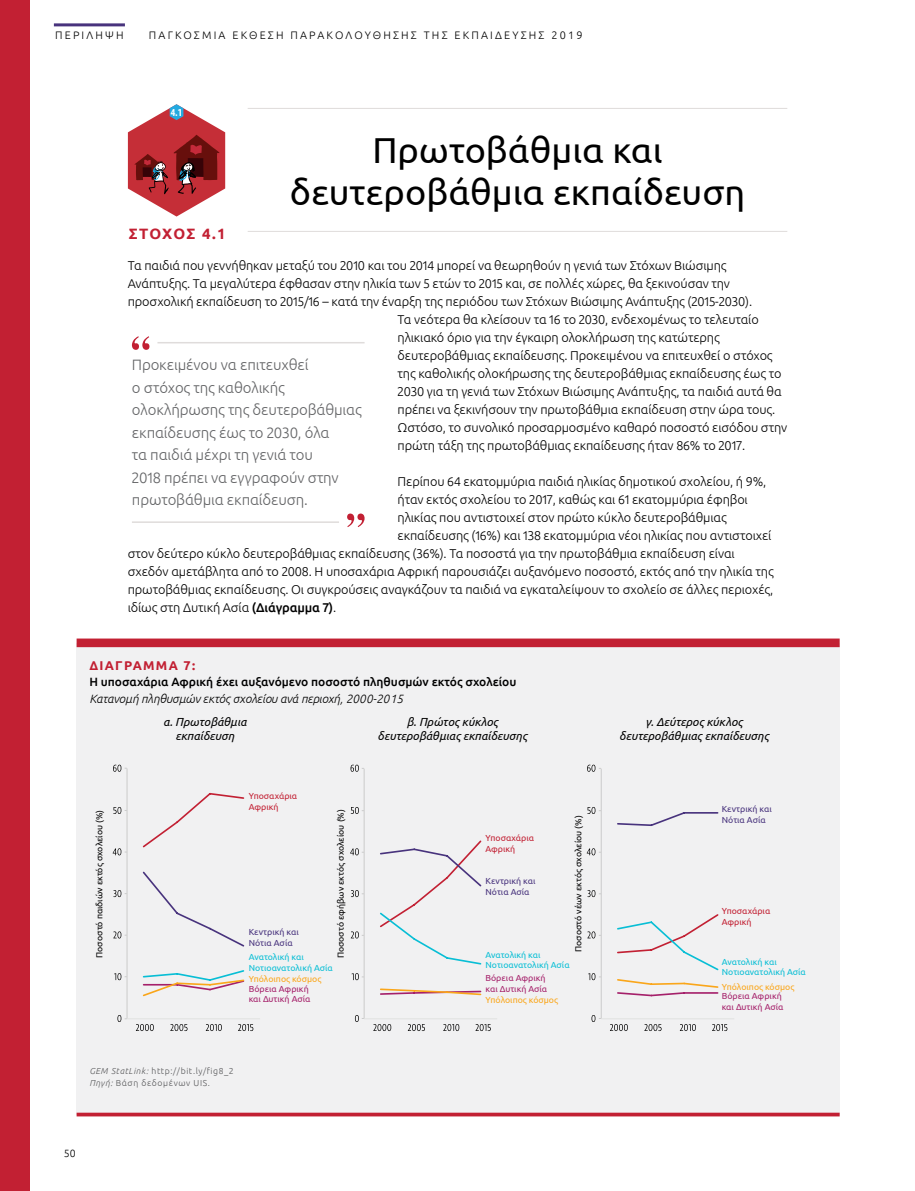
<style>
.page{position:relative;width:915px;height:1191px;background:#fff}
.page>*{position:absolute;margin:0;border:0;box-sizing:border-box;transform-origin:0 0}
.t1{font:36px/42px "Ubuntu";color:#000;text-align:center}
.t2{font:300 15px/22.5px "Ubuntu";letter-spacing:-.01em;color:#636466}
.t3{font:700 15px "Ubuntu";letter-spacing:.16em;color:#c22033}
.t4{font:300 12.75px "Ubuntu";letter-spacing:-.01em;color:#000}
.t5{font:700 12.75px "Ubuntu";letter-spacing:.1em;color:#c22033}
.t6{font:500 12px "Ubuntu";color:#000}
.t7{font:italic 300 12px "Ubuntu";color:#000}
.t8{font:italic 11.7px/14px "Ubuntu";color:#000;text-align:center}
.t9{font:300 10.8px "Ubuntu";letter-spacing:.2em;color:#000}
.t10{font:700 condensed 10.65px "Myriad Pro";color:#fff}
.t11{font:300 10.5px "Ubuntu";color:#000}
.t12{font:8.7px/10.5px "Ubuntu";color:#08bed5}
.t13{font:8.7px "Ubuntu";color:#000}
.t14{font:8.7px/10.5px "Ubuntu";color:#a5206a}
.t15{font:8.7px/10.5px "Ubuntu";color:#48337d}
.t16{font:300 8.7px/12px "Ubuntu";letter-spacing:.07em;color:#58595b}
.t17{font:8.7px/10.5px "Ubuntu";color:#c22033}
.t18{font:8.7px "Ubuntu";color:#faa61a}
.s1{font-weight:500}
.s2{font-style:italic}
</style>
<div class="page">
<div style="left:0;top:0;width:30px;height:1191px;background:#c22033"></div>
<hr style="left:54px;top:23px;width:71px;height:3px;background:#48337d">
<div style="left:77px;top:643px;width:762px;height:471px;background:#f1f1f2"></div>
<div style="left:77px;top:638px;width:762px;height:9px;background:#c22033"></div>
<svg style="left:77px;top:1112px;width:762px;height:4px;background:#ca4353"></svg>
<hr style="left:127px;top:768px;width:1px;height:250px;background:#cbcbcb">
<hr style="left:127px;top:1018px;width:133px;height:1px;background:#e0e1e0">
<svg style="left:142px;top:792px;width:103px;height:56px"></svg>
<svg style="left:142px;top:871px;width:103px;height:76px"></svg>
<svg style="left:142px;top:970px;width:103px;height:27px"></svg>
<hr style="left:363px;top:768px;width:1px;height:250px;background:#cbcbcb">
<hr style="left:364px;top:1018px;width:133px;height:1px;background:#e0e1e0">
<svg style="left:380px;top:840px;width:102px;height:125px"></svg>
<svg style="left:380px;top:988px;width:102px;height:8px"></svg>
<hr style="left:600px;top:768px;width:1px;height:250px;background:#cbcbcb">
<hr style="left:601px;top:1018px;width:133px;height:1px;background:#e0e1e0">
<svg style="left:617px;top:812px;width:102px;height:14px"></svg>
<svg style="left:617px;top:914px;width:102px;height:57px"></svg>
<svg style="left:617px;top:979px;width:102px;height:18px"></svg>
<svg style="left:117px;top:1015px;width:10px;height:7px"></svg>
<svg style="left:114px;top:973px;width:13px;height:7px"></svg>
<svg style="left:113px;top:931px;width:14px;height:7px"></svg>
<svg style="left:113px;top:890px;width:14px;height:7px"></svg>
<svg style="left:113px;top:848px;width:14px;height:7px"></svg>
<svg style="left:113px;top:807px;width:14px;height:7px"></svg>
<svg style="left:113px;top:764px;width:14px;height:7px"></svg>
<svg style="left:136px;top:1024px;width:18px;height:7px"></svg>
<svg style="left:170px;top:1024px;width:17px;height:7px"></svg>
<svg style="left:206px;top:1024px;width:16px;height:7px"></svg>
<svg style="left:238px;top:1024px;width:15px;height:7px"></svg>
<svg style="left:355px;top:1015px;width:9px;height:7px"></svg>
<svg style="left:351px;top:973px;width:13px;height:7px"></svg>
<svg style="left:351px;top:931px;width:13px;height:7px"></svg>
<svg style="left:351px;top:890px;width:13px;height:7px"></svg>
<svg style="left:350px;top:848px;width:14px;height:7px"></svg>
<svg style="left:351px;top:807px;width:13px;height:7px"></svg>
<svg style="left:350px;top:764px;width:14px;height:7px"></svg>
<svg style="left:373px;top:1024px;width:18px;height:7px"></svg>
<svg style="left:407px;top:1024px;width:18px;height:7px"></svg>
<svg style="left:443px;top:1024px;width:16px;height:7px"></svg>
<svg style="left:475px;top:1024px;width:15px;height:7px"></svg>
<svg style="left:591px;top:1015px;width:9px;height:7px"></svg>
<svg style="left:588px;top:973px;width:12px;height:7px"></svg>
<svg style="left:587px;top:931px;width:13px;height:7px"></svg>
<svg style="left:587px;top:890px;width:13px;height:7px"></svg>
<svg style="left:586px;top:848px;width:14px;height:7px"></svg>
<svg style="left:587px;top:807px;width:13px;height:7px"></svg>
<svg style="left:587px;top:764px;width:13px;height:7px"></svg>
<svg style="left:610px;top:1024px;width:17px;height:7px"></svg>
<svg style="left:644px;top:1024px;width:17px;height:7px"></svg>
<svg style="left:679px;top:1024px;width:16px;height:7px"></svg>
<svg style="left:712px;top:1024px;width:15px;height:7px"></svg>
<hr style="left:247px;top:108px;width:540px;height:1px;background:#dfdcdb">
<hr style="left:247px;top:231px;width:540px;height:1px;background:#dfdcdb">
<hr style="left:157px;top:342px;width:207px;height:1px;background:#dfdcdb">
<svg style="left:132px;top:336px;width:17px;height:14px"></svg>
<hr style="left:132px;top:521px;width:207px;height:2px;background:#dfdcdb">
<svg style="left:347px;top:513px;width:17px;height:14px"></svg>
<svg style="left:128px;top:104px;width:97px;height:112px"></svg>
<p class="t9" style="left:55px;top:28px;width:70px">ΠΕΡΙΛΗΨΗ</p>
<p class="t9" style="left:149px;top:28px;width:435px">ΠΑΓΚΟΣΜΙΑ ΕΚΘΕΣΗ ΠΑΡΑΚΟΛΟΥΘΗΣΗΣ ΤΗΣ ΕΚΠΑΙΔΕΥΣΗΣ 2019</p>
<p class="t10" style="left:171px;top:105px;width:13px">4.1</p>
<p class="t3" style="left:129px;top:225px;width:99px">Στόχος 4.1</p>
<h1 class="t1" style="left:290px;top:128px;width:456px">Πρωτοβάθμια και δευτεροβάθμια εκπαίδευση</h1>
<p class="t4" style="left:128px;top:258px;width:600px">Τα παιδιά που γεννήθηκαν μεταξύ του 2010 και του 2014 μπορεί να θεωρηθούν η γενιά των Στόχων Βιώσιμης</p>
<p class="t4" style="left:128px;top:276px;width:603px">Ανάπτυξης. Τα μεγαλύτερα έφθασαν στην ηλικία των 5 ετών το 2015 και, σε πολλές χώρες, θα ξεκινούσαν την</p>
<p class="t4" style="left:128px;top:294px;width:626px">προσχολική εκπαίδευση το 2015/16 – κατά την έναρξη της περιόδου των Στόχων Βιώσιμης Ανάπτυξης (2015-2030).</p>
<p class="t4" style="left:397px;top:312px;width:362px">Τα νεότερα θα κλείσουν τα 16 το 2030, ενδεχομένως το τελευταίο</p>
<p class="t4" style="left:397px;top:330px;width:323px">ηλικιακό όριο για την έγκαιρη ολοκλήρωση της κατώτερης</p>
<p class="t4" style="left:397px;top:348px;width:376px">δευτεροβάθμιας εκπαίδευσης. Προκειμένου να επιτευχθεί ο στόχος</p>
<p class="t4" style="left:397px;top:366px;width:385px">της καθολικής ολοκήρωσης της δευτεροβάθμιας εκπαίδευσης έως το</p>
<p class="t4" style="left:397px;top:384px;width:385px">2030 για τη γενιά των Στόχων Βιώσιμης Ανάπτυξης, τα παιδιά αυτά θα</p>
<p class="t4" style="left:397px;top:402px;width:379px">πρέπει να ξεκινήσουν την πρωτοβάθμια εκπαίδευση στην ώρα τους.</p>
<p class="t4" style="left:397px;top:420px;width:391px">Ωστόσο, το συνολικό προσαρμοσμένο καθαρό ποσοστό εισόδου στην</p>
<p class="t4" style="left:397px;top:438px;width:349px">πρώτη τάξη της πρωτοβάθμιας εκπαίδευσης ήταν 86% το 2017.</p>
<p class="t4" style="left:397px;top:474px;width:370px">Περίπου 64 εκατομμύρια παιδιά ηλικίας δημοτικού σχολείου, ή 9%,</p>
<p class="t4" style="left:397px;top:492px;width:351px">ήταν εκτός σχολείου το 2017, καθώς και 61 εκατομμύρια έφηβοι</p>
<p class="t4" style="left:397px;top:510px;width:330px">ηλικίας που αντιστοιχεί στον πρώτο κύκλο δευτεροβάθμιας</p>
<p class="t4" style="left:397px;top:528px;width:375px">εκπαίδευσης (16%) και 138 εκατομμύρια νέοι ηλικίας που αντιστοιχεί</p>
<p class="t4" style="left:128px;top:546px;width:608px">στον δεύτερο κύκλο δευτεροβάθμιας εκπαίδευσης (36%). Τα ποσοστά για την πρωτοβάθμια εκπαίδευση είναι</p>
<p class="t4" style="left:128px;top:564px;width:647px">σχεδόν αμετάβλητα από το 2008. Η υποσαχάρια Αφρική παρουσιάζει αυξανόμενο ποσοστό, εκτός από την ηλικία της</p>
<p class="t4" style="left:128px;top:582px;width:647px">πρωτοβάθμιας εκπαίδευσης. Οι συγκρούσεις αναγκάζουν τα παιδιά να εγκαταλείψουν το σχολείο σε άλλες περιοχές,</p>
<p class="t4" style="left:128px;top:600px;width:210px">ιδίως στη Δυτική Ασία <span class="s1">(Διάγραμμα 7)</span>.</p>
<p class="t2" style="left:132px;top:353px;width:231px">Προκειμένου να επιτευχθεί<br>ο στόχος της καθολικής ολοκλήρωσης της δευτεροβάθμιας εκπαίδευσης έως το 2030, όλα<br>τα παιδιά μέχρι τη γενιά του<br>2018 πρέπει να εγγραφούν στην πρωτοβάθμια εκπαίδευση.</p>
<p class="t5" style="left:89px;top:657px;width:19px">Διάγ</p>
<p class="t5" style="left:124px;top:657px;width:72px">ραμμα 7:</p>
<p class="t6" style="left:89px;top:674px;width:428px">Η υποσαχάρια Αφρική έχει αυξανόμενο ποσοστό πληθυσμών εκτός σχολείου</p>
<p class="t7" style="left:89px;top:691px;width:315px">Κατανομή πληθυσμών εκτός σχολείου ανά περιοχή, 2000-2015</p>
<p class="t8" style="left:163px;top:715px;width:85px">α. Πρωτοβάθμια εκπαίδευση</p>
<p class="t8" style="left:377px;top:715px;width:151px">β. Πρώτος κύκλος δευτεροβάθμιας εκπαίδευσης</p>
<p class="t8" style="left:619px;top:715px;width:151px">γ. Δεύτερος κύκλος δευτεροβάθμιας εκπαίδευσης</p>
<p class="t17" style="left:249px;top:790px;width:50px">Υποσαχάρια<br>Αφρική</p>
<p class="t15" style="left:721px;top:803px;width:51px">Κεντρική και<br>Νότια Ασία</p>
<p class="t13" style="left:94px;top:958px;width:150px;rotate:-90deg">Ποσοστό παιδιών εκτός σχολείου (%)</p>
<p class="t13" style="left:335px;top:958px;width:151px;rotate:-90deg">Ποσοστό εφήβων εκτός σχολείου (%)</p>
<p class="t13" style="left:573px;top:952px;width:138px;rotate:-90deg">Ποσοστό νέων εκτός σχολείου (%)</p>
<p class="t17" style="left:485px;top:832px;width:50px">Υποσαχάρια<br>Αφρική</p>
<p class="t15" style="left:485px;top:875px;width:51px">Κεντρική και<br>Νότια Ασία</p>
<p class="t17" style="left:721px;top:905px;width:50px">Υποσαχάρια<br>Αφρική</p>
<p class="t15" style="left:249px;top:926px;width:51px">Κεντρική και<br>Νότια Ασία</p>
<p class="t12" style="left:249px;top:951px;width:86px">Ανατολική και<br>Νοτιοανατολική Ασία</p>
<p class="t12" style="left:485px;top:949px;width:86px">Ανατολική και<br>Νοτιοανατολική Ασία</p>
<p class="t12" style="left:721px;top:956px;width:86px">Ανατολική και<br>Νοτιοανατολική Ασία</p>
<p class="t14" style="left:485px;top:973px;width:63px">Βόρεια Αφρική και Δυτική Ασία</p>
<p class="t18" style="left:249px;top:973px;width:74px">Υπόλοιπος κόσμος</p>
<p class="t18" style="left:721px;top:981px;width:74px">Υπόλοιπος κόσμος</p>
<p class="t14" style="left:249px;top:983px;width:63px">Βόρεια Αφρική και Δυτική Ασία</p>
<p class="t14" style="left:721px;top:990px;width:63px">Βόρεια Αφρική και Δυτική Ασία</p>
<p class="t18" style="left:485px;top:995px;width:74px">Υπόλοιπος κόσμος</p>
<p class="t16" style="left:89px;top:1064px;width:145px"><span class="s2">GEM StatLink:</span> http://bit.ly/fig8_2<br><span class="s2">Πηγή:</span> Βάση δεδομένων UIS.</p>
<p class="t11" style="left:64px;top:1146px;width:13px">50</p>
</div>
